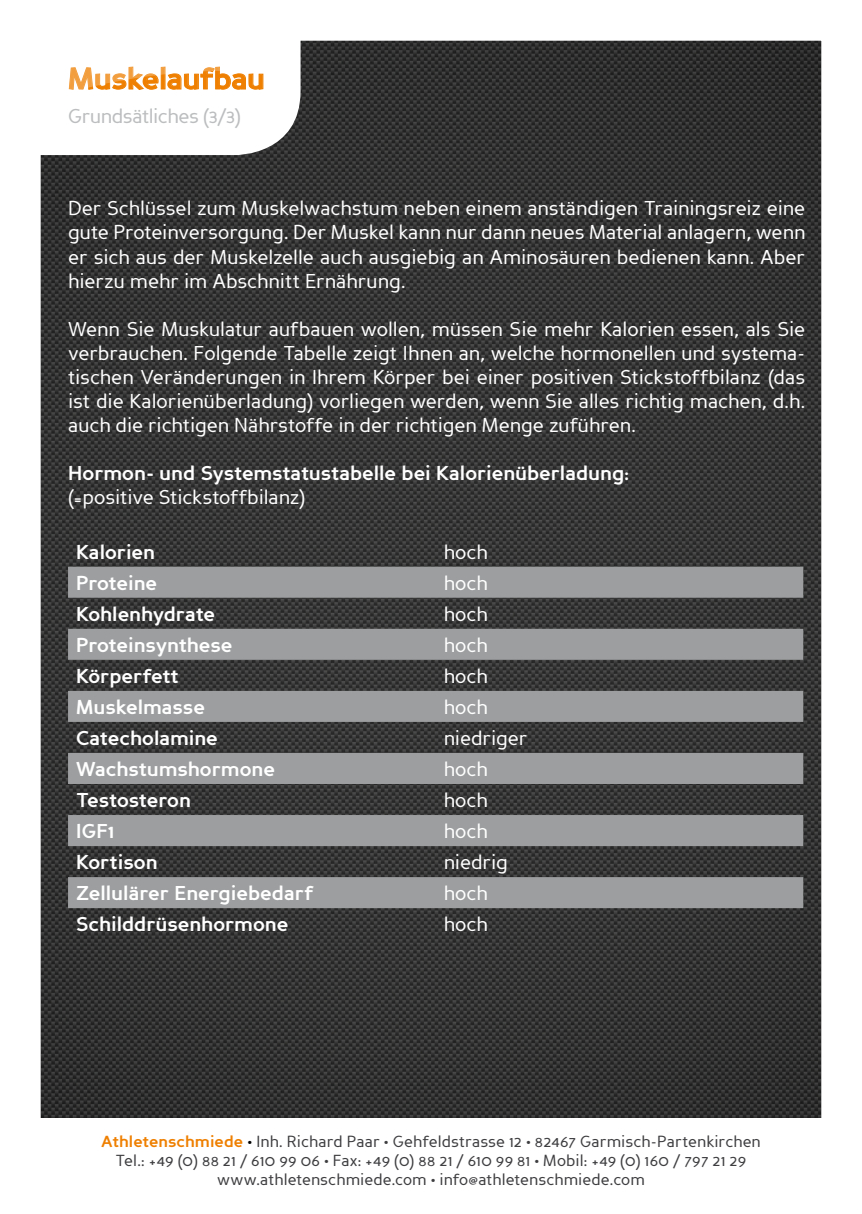
<style>
.page{position:relative;width:862px;height:1214px;background:#fff}
.page>*{position:absolute;margin:0;border:0;box-sizing:border-box;transform-origin:0 0}
.t1{font:700 30px "Perspective Sans";letter-spacing:-.005em;color:#ee7f00}
.t2{font:20px/24px "Perspective Sans";letter-spacing:-.005em;color:#fff;text-align:justify}
.t3{font:700 20px "Perspective Sans";color:#fff}
.t4{font:20px "Perspective Sans";letter-spacing:-.025em;color:#bbbdbe}
.t5{font:16px/19.2px "Perspective Sans";letter-spacing:.005em;color:#3e3d40;text-align:center}
.s1{font-weight:700;color:#ee7f00}
.s2{color:#000}
</style>
<div class="page">
<img style="left:42px;top:42px;width:778px;height:1075px">
<svg style="left:42px;top:42px;width:258px;height:113px"></svg>
<div style="left:68px;top:566px;width:735px;height:31px;background:#9c9e9f"></div>
<svg style="left:68px;top:628px;width:735px;height:280px;background:#6e6f70"></svg>
<svg style="left:58px;top:48px;width:238px;height:48px"></svg>
<h1 class="t1" style="left:68px;top:61px;width:198px">Muskelaufbau</h1>
<p class="t4" style="left:68px;top:104px;width:175px">Grundsätliches (3/3)</p>
<p class="t2" style="left:68px;top:197px;width:739px">Der Schlüssel zum Muskelwachstum neben einem anständigen Trainingsreiz eine gute Proteinversorgung. Der Muskel kann nur dann neues Material anlagern, wenn er sich aus der Muskelzelle auch ausgiebig an Aminosäuren bedienen kann. Aber hierzu mehr im Abschnitt Ernährung.</p>
<p class="t2" style="left:68px;top:317px;width:739px">Wenn Sie Muskulatur aufbauen wollen, müssen Sie mehr Kalorien essen, als Sie verbrauchen. Folgende Tabelle zeigt Ihnen an, welche hormonellen und systema&shy;tischen Veränderungen in Ihrem Körper bei einer positiven Stickstoffbilanz (das ist die Kalorienüberladung) vorliegen werden, wenn Sie alles richtig machen, d.h. auch die richtigen Nährstoffe in der richtigen Menge zuführen.</p>
<p class="t3" style="left:68px;top:461px;width:562px">Hormon- und Systemstatustabelle bei Kalorienüberladung:</p>
<p class="t2" style="left:68px;top:485px;width:239px">(=positive Stickstoffbilanz)</p>
<p class="t3" style="left:76px;top:540px;width:80px">Kalorien</p>
<p class="t2" style="left:444px;top:540px;width:46px">hoch</p>
<p class="t3" style="left:76px;top:571px;width:83px">Proteine</p>
<p class="t2" style="left:444px;top:571px;width:46px">hoch</p>
<p class="t3" style="left:76px;top:602px;width:141px">Kohlenhydrate</p>
<p class="t2" style="left:444px;top:602px;width:46px">hoch</p>
<p class="t3" style="left:76px;top:633px;width:158px">Proteinsynthese</p>
<p class="t2" style="left:444px;top:633px;width:46px">hoch</p>
<p class="t3" style="left:76px;top:664px;width:104px">Körperfett</p>
<p class="t2" style="left:444px;top:664px;width:46px">hoch</p>
<p class="t3" style="left:76px;top:695px;width:130px">Muskelmasse</p>
<p class="t2" style="left:444px;top:695px;width:46px">hoch</p>
<p class="t3" style="left:76px;top:726px;width:143px">Catecholamine</p>
<p class="t2" style="left:444px;top:726px;width:85px">niedriger</p>
<p class="t3" style="left:76px;top:757px;width:200px">Wachstumshormone</p>
<p class="t2" style="left:444px;top:757px;width:46px">hoch</p>
<p class="t3" style="left:76px;top:788px;width:116px">Testosteron</p>
<p class="t2" style="left:444px;top:788px;width:46px">hoch</p>
<p class="t3" style="left:76px;top:819px;width:40px">IGF1</p>
<p class="t2" style="left:444px;top:819px;width:46px">hoch</p>
<p class="t3" style="left:76px;top:850px;width:83px">Kortison</p>
<p class="t2" style="left:444px;top:850px;width:66px">niedrig</p>
<p class="t3" style="left:76px;top:881px;width:238px">Zellulärer Energiebedarf</p>
<p class="t2" style="left:444px;top:881px;width:46px">hoch</p>
<p class="t3" style="left:76px;top:912px;width:214px">Schilddrüsenhormone</p>
<p class="t2" style="left:444px;top:912px;width:46px">hoch</p>
<p class="t5" style="left:101px;top:1131px;width:661px"><span class="s1">Athletenschmiede</span> <span class="s2">•</span> Inh. Richard Paar • Gehfeldstrasse 12 • 82467 Garmisch-Partenkirchen<br>Tel.: +49 (0) 88 21 / 610 99 06 • Fax: +49 (0) 88 21 / 610 99 81 • Mobil: +49 (0) 160 / 797 21 29 www.athletenschmiede.com • info@athletenschmiede.com</p>
</div>
